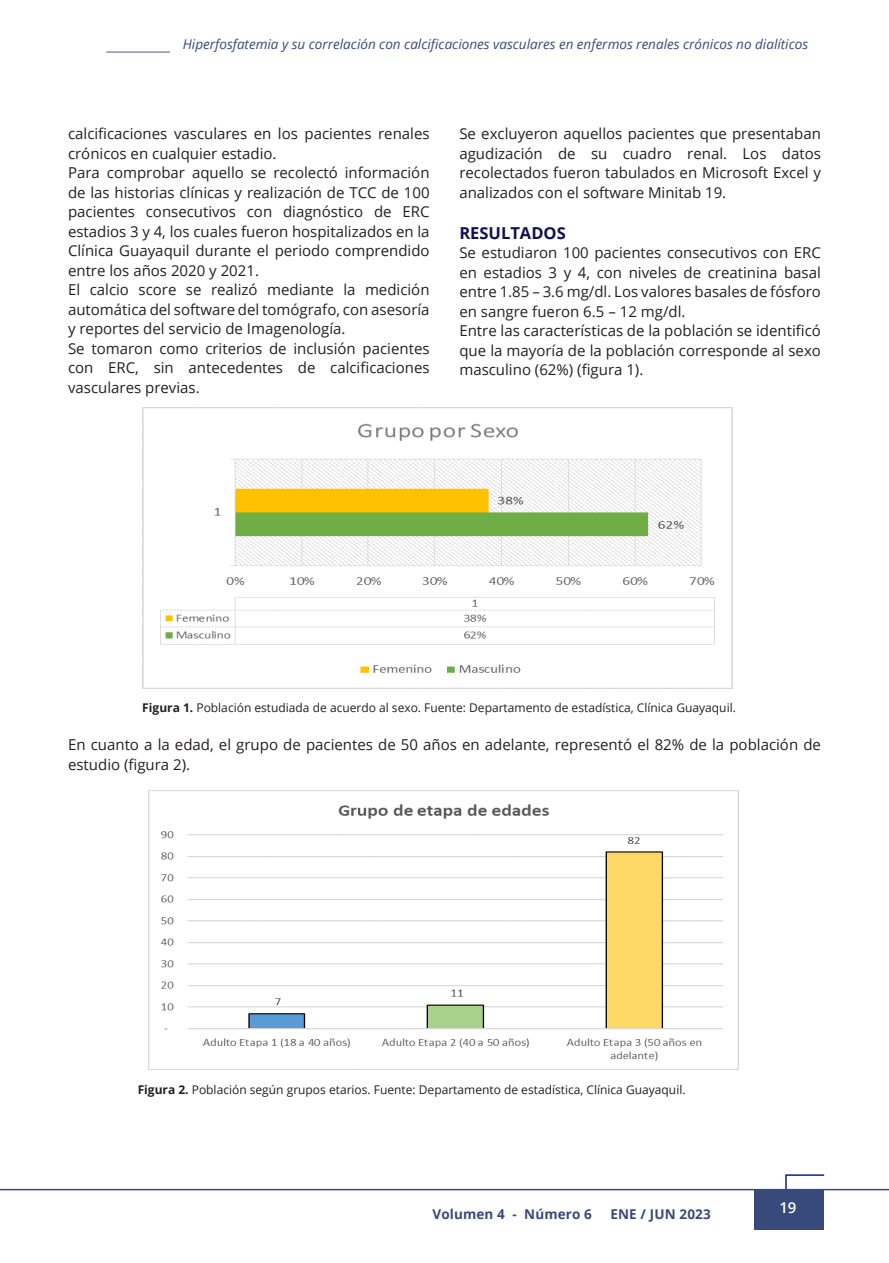
<style>
.page{position:relative;width:889px;height:1263px;background:#fff}
.page>*{position:absolute;margin:0;border:0;box-sizing:border-box;transform-origin:0 0}
._7_Subtítulo{font:700 16.5px "Open Sans";color:#10124f}
._9_Parrafo_normal{font:15px/19.5px "Open Sans";color:#231f20;text-align:justify}
.t1{font:600 15px "Open Sans";color:#fff}
.t2{font:italic 13.5px "Open Sans";color:#384a79}
.t3{font:700 13.5px "Open Sans";letter-spacing:.01em;color:#384a79}
._12_Figura{font:12px "Open Sans";color:#231f20}
.s1{font-weight:700}
</style>
<div class="page">
<hr style="left:786px;top:1174px;width:37px;height:2px;background:#002399">
<hr style="left:785px;top:1175px;width:1px;height:31px;background:#002399">
<hr style="left:0;top:1189px;width:889px;height:1px;background:#384a79">
<div style="left:754px;top:1189px;width:70px;height:40px;background:#384a79"></div>
<hr style="left:106px;top:51px;width:64px;height:2px;background:#8c90aa">
<img style="left:142px;top:407px;width:590px;height:282px">
<img style="left:148px;top:790px;width:590px;height:280px">
<p class="t2" style="left:183px;top:34px;width:627px">Hiperfosfatemia y su correlación con calcificaciones vasculares en enfermos renales crónicos no dialíticos</p>
<p class="_9_Parrafo_normal" style="left:68px;top:123px;width:363px">calcificaciones vasculares en los pacientes renales crónicos en cualquier estadio.</p>
<p class="_9_Parrafo_normal" style="left:68px;top:162px;width:363px">Para comprobar aquello se recolectó información de las historias clínicas y realización de TCC de 100 pacientes consecutivos con diagnóstico de ERC estadios 3 y 4, los cuales fueron hospitalizados en la Clínica Guayaquil durante el periodo comprendido entre los años 2020 y 2021.</p>
<p class="_9_Parrafo_normal" style="left:68px;top:279px;width:363px">El calcio score se realizó mediante la medición automática del software del tomógrafo, con asesoría y reportes del servicio de Imagenología.</p>
<p class="_9_Parrafo_normal" style="left:68px;top:338px;width:363px">Se tomaron como criterios de inclusión pacientes con ERC, sin antecedentes de calcificaciones vasculares previas.</p>
<p class="_9_Parrafo_normal" style="left:459px;top:123px;width:363px">Se excluyeron aquellos pacientes que presentaban agudización de su cuadro renal. Los datos recolectados fueron tabulados en Microsoft Excel y analizados con el software Minitab 19.</p>
<p class="_7_Subtítulo" style="left:459px;top:221px;width:108px">RESULTADOS</p>
<p class="_9_Parrafo_normal" style="left:459px;top:243px;width:363px">Se estudiaron 100 pacientes consecutivos con ERC en estadios 3 y 4, con niveles de creatinina basal entre 1.85 – 3.6 mg/dl. Los valores basales de fósforo en sangre fueron 6.5 – 12 mg/dl.</p>
<p class="_9_Parrafo_normal" style="left:459px;top:321px;width:363px">Entre las características de la población se identificó que la mayoría de la población corresponde al sexo masculino (62%) (figura 1).</p>
<p class="_12_Figura" style="left:142px;top:699px;width:595px"><span class="s1">Figura 1.</span> Población estudiada de acuerdo al sexo. Fuente: Departamento de estadística, Clínica Guayaquil.</p>
<p class="_9_Parrafo_normal" style="left:68px;top:735px;width:754px">En cuanto a la edad, el grupo de pacientes de 50 años en adelante, representó el 82% de la población de estudio (figura 2).</p>
<p class="_12_Figura" style="left:138px;top:1081px;width:549px"><span class="s1">Figura 2.</span> Población según grupos etarios. Fuente: Departamento de estadística, Clínica Guayaquil.</p>
<p class="t3" style="left:432px;top:1204px;width:161px">Volumen 4 - Número 6</p>
<p class="t3" style="left:610px;top:1204px;width:102px">ENE / JUN 2023</p>
<p class="t1" style="left:779px;top:1197px;width:19px">19</p>
</div>
